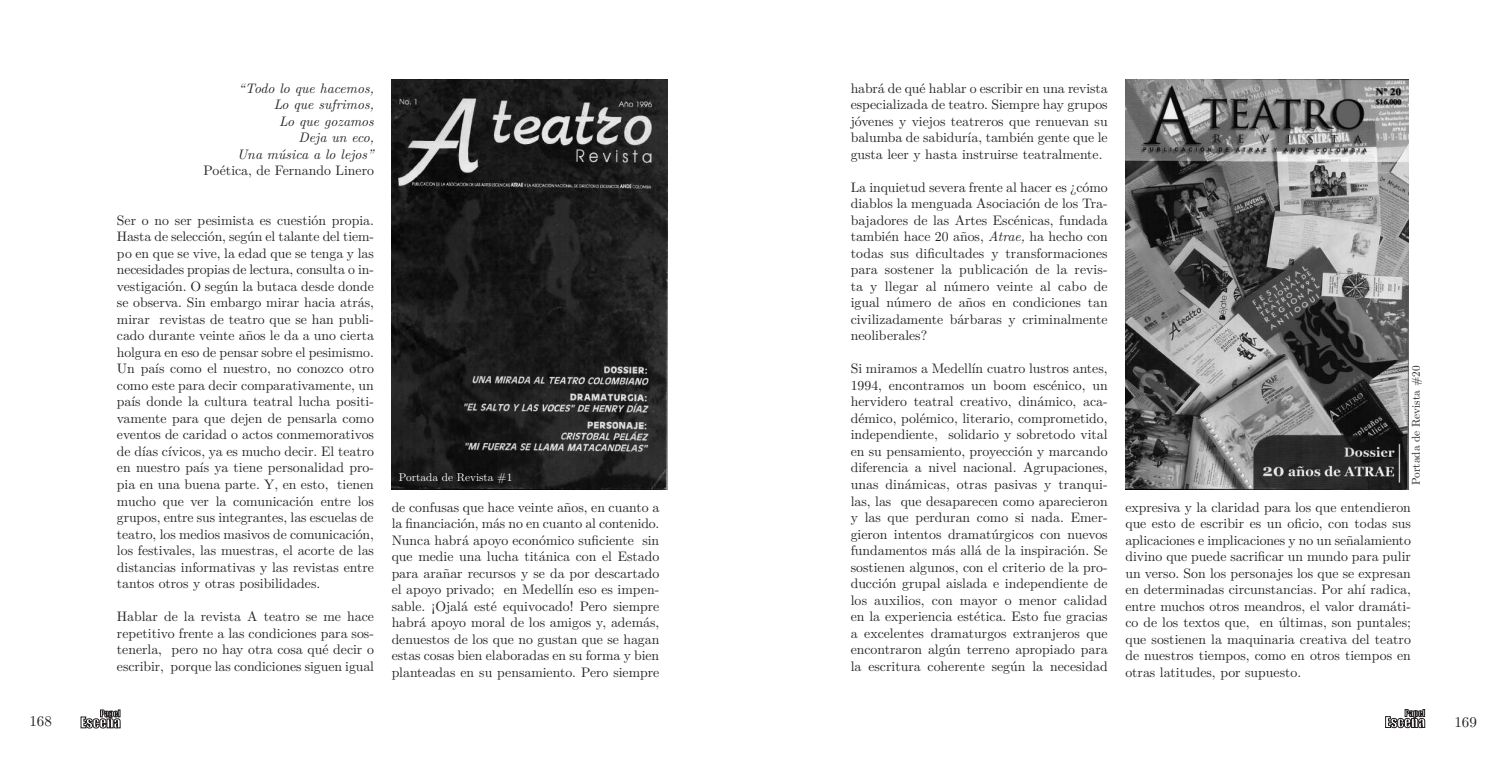
<style>
.page{position:relative;width:1510px;height:766px;background:#fff}
.page>*{position:absolute;margin:0;border:0;box-sizing:border-box;transform-origin:0 0}
.t1{font:15px "LM Roman 10";color:#231f20}
.t2{font:13.75px/16.5px "LM Roman 10";color:#231f20;text-align:justify}
.t3{font:italic 13.75px/16.5px "LM Roman 10";color:#231f20;text-align:right}
.t4{font:11.25px "LM Roman 10";color:#231f20}
.t5{font:11.25px "LM Roman 10";color:#fff}
.s1{font-style:italic}
</style>
<div class="page">
<svg style="left:81px;top:709px;width:39px;height:19px"></svg>
<svg style="left:1385px;top:709px;width:40px;height:18px"></svg>
<img style="left:392px;top:79px;width:275px;height:410px">
<img style="left:1125px;top:79px;width:283px;height:410px">
<p class="t3" style="left:237px;top:79px;width:138px">“Todo lo que hacemos,<br>Lo que sufrimos,<br>Lo que gozamos<br>Deja un eco,<br>Una música a lo lejos”</p>
<p class="t2" style="left:204px;top:161px;width:172px">Poética, de Fernando Linero</p>
<p class="t2" style="left:117px;top:211px;width:258px">Ser o no ser pesimista es cuestión propia.<br>Hasta de selección, según el talante del tiem&shy;po en que se vive, la edad que se tenga y las necesidades propias de lectura, consulta o in&shy;vestigación. O según la butaca desde donde se observa. Sin embargo mirar hacia atrás, mirar revistas de teatro que se han publi&shy;cado durante veinte años le da a uno cierta holgura en eso de pensar sobre el pesimismo.<br>Un país como el nuestro, no conozco otro como este para decir comparativamente, un país donde la cultura teatral lucha positi&shy;vamente para que dejen de pensarla como eventos de caridad o actos conmemorativos de días cívicos, ya es mucho decir. El teatro en nuestro país ya tiene personalidad pro&shy;pia en una buena parte. Y, en esto, tienen mucho que ver la comunicación entre los grupos, entre sus integrantes, las escuelas de teatro, los medios masivos de comunicación, los festivales, las muestras, el acorte de las distancias informativas y las revistas entre tantos otros y otras posibilidades.</p>
<p class="t2" style="left:117px;top:607px;width:259px">Hablar de la revista A teatro se me hace repetitivo frente a las condiciones para sos&shy;tenerla, pero no hay otra cosa qué decir o escribir, porque las condiciones siguen igual</p>
<p class="t5" style="left:399px;top:468px;width:115px">Portada de Revista #1</p>
<p class="t2" style="left:392px;top:497px;width:269px">de confusas que hace veinte años, en cuanto a la financiación, más no en cuanto al contenido.<br>Nunca habrá apoyo económico suficiente sin que medie una lucha titánica con el Estado para arañar recursos y se da por descartado el apoyo privado; en Medellín eso es impen&shy;sable. ¡Ojalá esté equivocado! Pero siempre habrá apoyo moral de los amigos y, además, denuestos de los que no gustan que se hagan estas cosas bien elaboradas en su forma y bien planteadas en su pensamiento. Pero siempre</p>
<p class="t2" style="left:850px;top:79px;width:258px">habrá de qué hablar o escribir en una revista especializada de teatro. Siempre hay grupos jóvenes y viejos teatreros que renuevan su balumba de sabiduría, también gente que le gusta leer y hasta instruirse teatralmente.</p>
<p class="t2" style="left:850px;top:178px;width:258px">La inquietud severa frente al hacer es ¿cómo diablos la menguada Asociación de los Tra&shy;bajadores de las Artes Escénicas, fundada también hace 20 años, <span class="s1">Atrae,</span> ha hecho con todas sus dificultades y transformaciones para sostener la publicación de la revis&shy;ta y llegar al número veinte al cabo de igual número de años en condiciones tan civilizadamente bárbaras y criminalmente neoliberales?</p>
<p class="t2" style="left:850px;top:359px;width:258px">Si miramos a Medellín cuatro lustros antes, 1994, encontramos un boom escénico, un hervidero teatral creativo, dinámico, aca&shy;démico, polémico, literario, comprometido, independiente, solidario y sobretodo vital en su pensamiento, proyección y marcando diferencia a nivel nacional. Agrupaciones, unas dinámicas, otras pasivas y tranqui&shy;las, las que desaparecen como aparecieron y las que perduran como si nada. Emer&shy;gieron intentos dramatúrgicos con nuevos fundamentos más allá de la inspiración. Se sostienen algunos, con el criterio de la pro&shy;ducción grupal aislada e independiente de los auxilios, con mayor o menor calidad en la experiencia estética. Esto fue gracias a excelentes dramaturgos extranjeros que encontraron algún terreno apropiado para la escritura coherente según la necesidad</p>
<p class="t4" style="left:1407px;top:485px;width:121px;rotate:-90deg">Portada de Revista #20</p>
<p class="t2" style="left:1125px;top:497px;width:287px">expresiva y la claridad para los que entendieron que esto de escribir es un oficio, con todas sus aplicaciones e implicaciones y no un señalamiento divino que puede sacrificar un mundo para pulir un verso. Son los personajes los que se expresan en determinadas circunstancias. Por ahí radica, entre muchos otros meandros, el valor dramáti&shy;co de los textos que, en últimas, son puntales; que sostienen la maquinaria creativa del teatro de nuestros tiempos, como en otros tiempos en otras latitudes, por supuesto.</p>
<p class="t1" style="left:29px;top:708px;width:24px">168</p>
<p class="t1" style="left:1454px;top:709px;width:24px">169</p>
</div>
